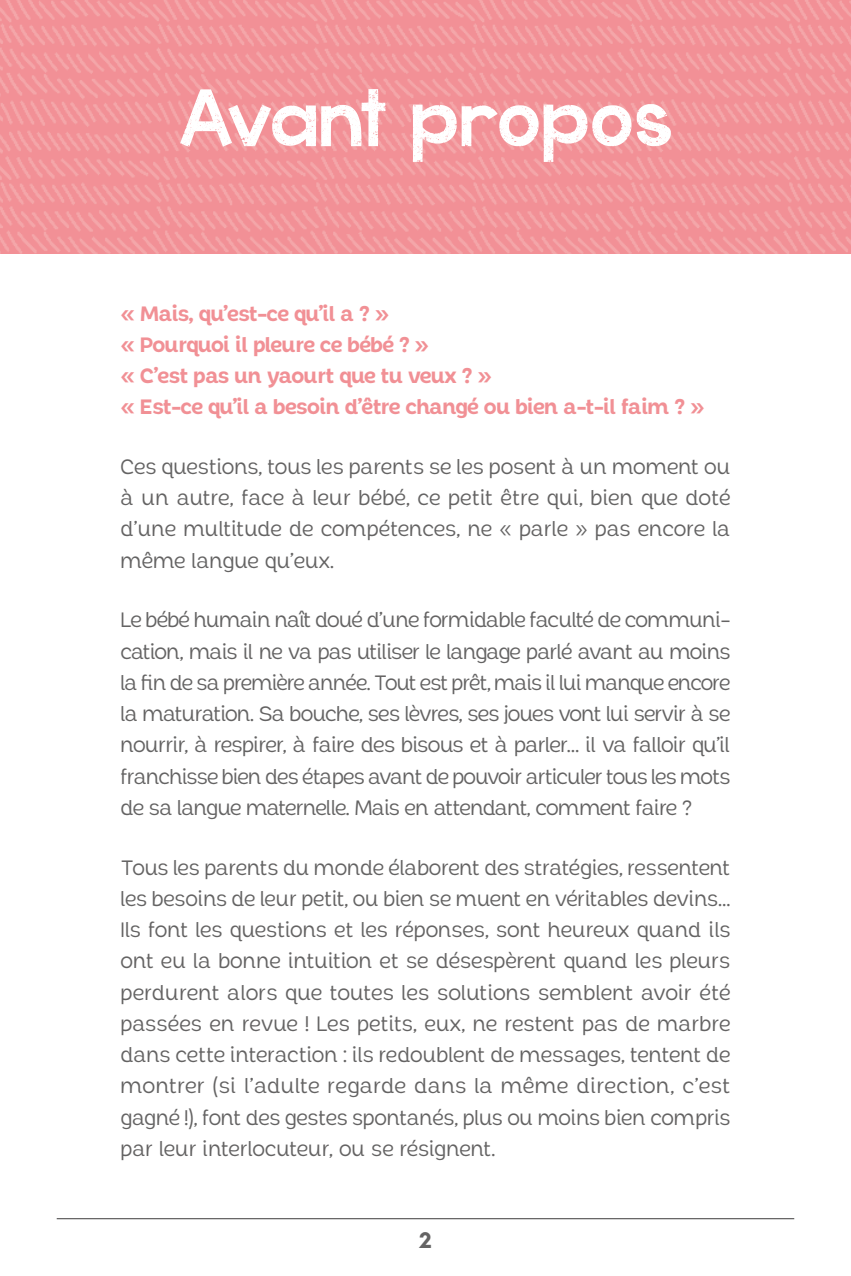
<style>
.page{position:relative;width:851px;height:1276px;background:#fff}
.page>*{position:absolute;margin:0;border:0;box-sizing:border-box;transform-origin:0 0}
.t1{font:60px "KG Cold Coffee";letter-spacing:.005em;color:#fff}
.t2{font:700 22.5px "Hurme Geometric Sans 2";color:#646363}
.t3{font:20.75px/31.2px "Chopsee";letter-spacing:-.03em;color:#646363;text-align:justify}
.t4{font:700 20.75px/31.2px "Chopsee";letter-spacing:-.03em;color:#f19095}
</style>
<div class="page">
<img style="left:0;top:0;width:850px;height:253px">
<hr style="left:57px;top:1218px;width:737px;height:1px;background:#646363">
<h1 class="t1" style="left:178px;top:72px;width:495px">Avant propos</h1>
<p class="t4" style="left:120px;top:298px;width:585px">« Mais, qu’est-ce qu’il a ? »<br>« Pourquoi il pleure ce bébé ? »<br>« C’est pas un yaourt que tu veux ? »<br>« Est-ce qu’il a besoin d’être changé ou bien a-t-il faim ? »</p>
<p class="t3" style="left:120px;top:451px;width:611px">Ces questions, tous les parents se les posent à un moment ou à un autre, face à leur bébé, ce petit être qui, bien que doté d’une multitude de compétences, ne « parle » pas encore la même langue qu’eux.</p>
<p class="t3" style="left:120px;top:604px;width:611px">Le bébé humain naît doué d’une formidable faculté de communi&shy;cation, mais il ne va pas utiliser le langage parlé avant au moins la fin de sa première année. Tout est prêt, mais il lui manque encore la maturation. Sa bouche, ses lèvres, ses joues vont lui servir à se nourrir, à respirer, à faire des bisous et à parler… il va falloir qu’il franchisse bien des étapes avant de pouvoir articuler tous les mots de sa langue maternelle. Mais en attendant, comment faire ?</p>
<p class="t3" style="left:120px;top:851px;width:611px">Tous les parents du monde élaborent des stratégies, ressentent les besoins de leur petit, ou bien se muent en véritables devins… Ils font les questions et les réponses, sont heureux quand ils ont eu la bonne intuition et se désespèrent quand les pleurs perdurent alors que toutes les solutions semblent avoir été passées en revue ! Les petits, eux, ne restent pas de marbre dans cette interaction : ils redoublent de messages, tentent de montrer (si l’adulte regarde dans la même direction, c’est gagné !), font des gestes spontanés, plus ou moins bien compris par leur interlocuteur, ou se résignent.</p>
<p class="t2" style="left:419px;top:1224px;width:14px">2</p>
</div>
